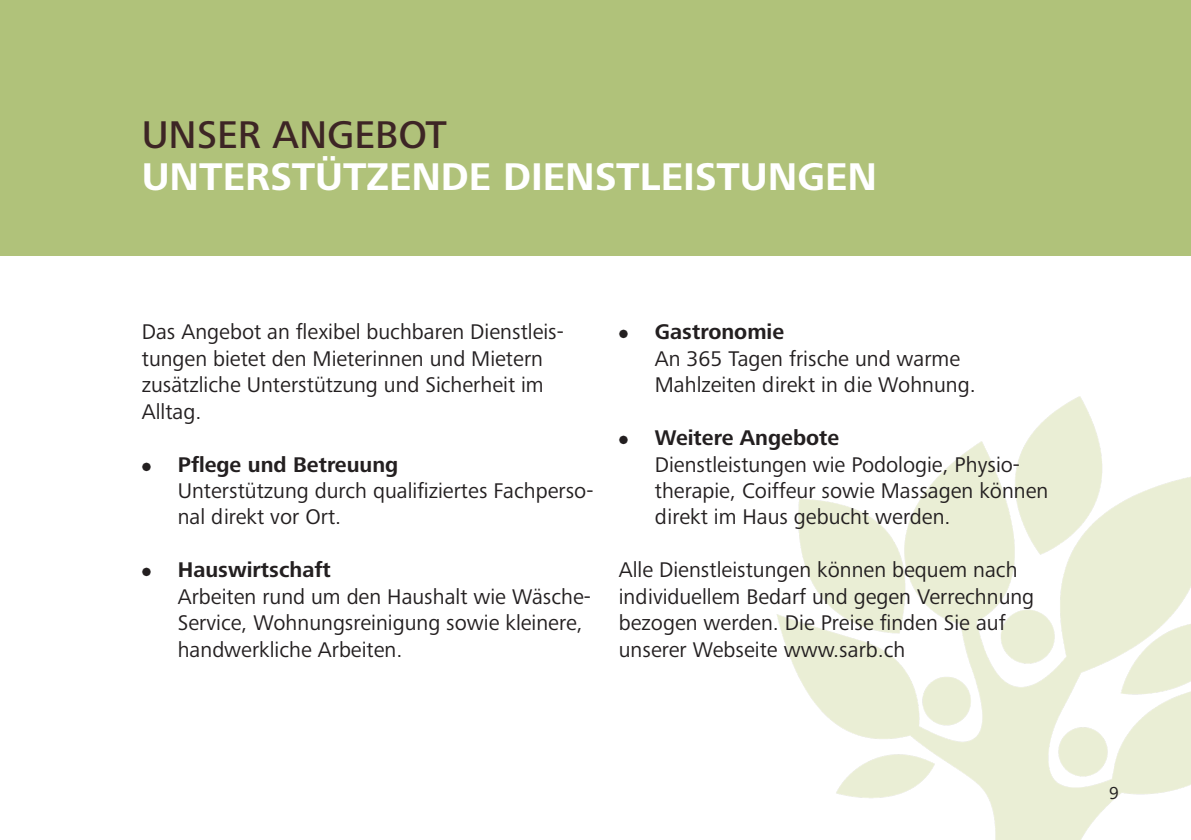
<style>
.page{position:relative;width:1191px;height:840px;background:#fff}
.page>*{position:absolute;margin:0;border:0;box-sizing:border-box;transform-origin:0 0}
.t1{font:700 40px "Frutiger Next Pro";color:#fff}
.t2{font:500 40px "Frutiger Next Pro";color:#3d2525}
.ImBaumgarten{font:22px/26.4px "Frutiger Next Pro";color:#231f20}
.t3{font:18px "Frutiger Next Pro";color:#231f20}
.s1{font-family:"Freight Disp Pro"}
.s2{font-weight:700}
</style>
<div class="page">
<img style="left:776px;top:396px;width:415px;height:443px">
<div style="left:0;top:0;width:1191px;height:255px;background:#b0c27a"></div>
<p class="t2" style="left:142px;top:112px;width:307px">UNSER ANGEBOT</p>
<p class="t1" style="left:142px;top:154px;width:737px">UNTERSTÜTZENDE DIENSTLEISTUNGEN</p>
<p class="ImBaumgarten" style="left:142px;top:318px;width:423px">Das Angebot an flexibel buchbaren Dienstleis&shy;tungen bietet den Mieterinnen und Mietern zusätzliche Unterstützung und Sicherheit im Alltag.</p>
<p class="ImBaumgarten" style="left:178px;top:450px;width:417px;text-indent:-36px"><span class="s1">•</span> <span class="s2">Pflege und Betreuung<br></span>Unterstützung durch qualifiziertes Fachperso&shy;nal direkt vor Ort.</p>
<p class="ImBaumgarten" style="left:178px;top:556px;width:415px;text-indent:-36px"><span class="s1">•</span> <span class="s2">Hauswirtschaft<br></span>Arbeiten rund um den Haushalt wie Wäsche-<br>Service, Wohnungsreinigung sowie kleinere, handwerkliche Arbeiten.</p>
<p class="ImBaumgarten" style="left:655px;top:318px;width:322px;text-indent:-36px"><span class="s1">•</span> <span class="s2">Gastronomie<br></span>An 365 Tagen frische und warme<br>Mahlzeiten direkt in die Wohnung.</p>
<p class="ImBaumgarten" style="left:655px;top:424px;width:395px;text-indent:-36px"><span class="s1">•</span> <span class="s2">Weitere Angebote<br></span>Dienstleistungen wie Podologie, Physio&shy;therapie, Coiffeur sowie Massagen können direkt im Haus gebucht werden.</p>
<p class="ImBaumgarten" style="left:619px;top:556px;width:400px">Alle Dienstleistungen können bequem nach</p>
<p class="ImBaumgarten" style="left:619px;top:582px;width:417px">individuellem Bedarf und gegen Verrechnung</p>
<p class="ImBaumgarten" style="left:619px;top:609px;width:388px">bezogen werden. Die Preise finden Sie auf</p>
<p class="ImBaumgarten" style="left:619px;top:635px;width:288px">unserer Webseite www.sarb.ch</p>
<p class="t3" style="left:1109px;top:782px;width:11px">9</p>
</div>
